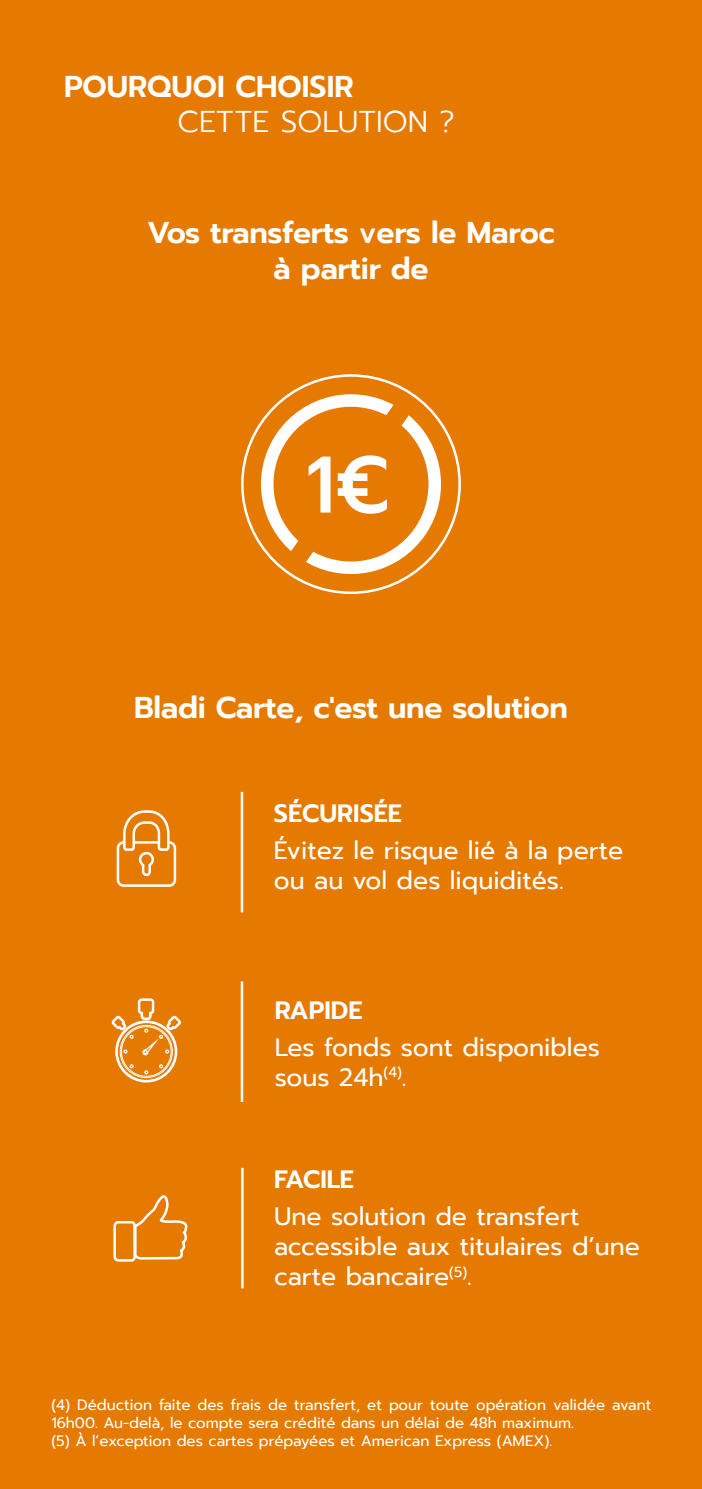
<style>
.page{position:relative;width:702px;height:1489px;background:#fff}
.page>*{position:absolute;margin:0;border:0;box-sizing:border-box;transform-origin:0 0}
.t1{font:500 80px "Prompt";color:#fff}
.t2{font:600 30px "Prompt";letter-spacing:-.01em;color:#fff}
.t3{font:300 30px "Prompt";color:#fff}
.t4{font:25px/30px "Prompt";color:#fff}
.t5{font:600 25px "Prompt";color:#fff}
.t6{font:15px/18px "Prompt";color:#fff}
</style>
<div class="page">
<div style="left:0;top:0;width:702px;height:1488px;background:#e67900"></div>
<hr style="left:241px;top:1167px;width:2px;height:121px;background:#fff">
<svg style="left:135px;top:1195px;width:53px;height:65px"></svg>
<div style="left:113px;top:1220px;width:23px;height:41px;border:2px solid #fff;border-radius:4px"></div>
<hr style="left:241px;top:981px;width:2px;height:120px;background:#fff">
<svg style="left:111px;top:998px;width:70px;height:85px"></svg>
<svg style="left:116px;top:810px;width:61px;height:77px"></svg>
<hr style="left:241px;top:791px;width:2px;height:121px;background:#fff">
<div style="left:261px;top:394px;width:180px;height:180px;border:12px solid #fff;border-radius:50%"></div>
<svg style="left:285px;top:399px;width:128px;height:171px"></svg>
<p class="t2" style="left:64px;top:64px;width:291px">POURQUOI CHOISIR</p>
<p class="t3" style="left:177px;top:101px;width:279px">CETTE SOLUTION ?</p>
<p class="t2" style="left:147px;top:210px;width:409px">Vos transferts vers le Maroc</p>
<p class="t2" style="left:273px;top:246px;width:157px">à partir de</p>
<p class="t1" style="left:305px;top:427px;width:85px">1€</p>
<p class="t2" style="left:134px;top:685px;width:435px">Bladi Carte, c'est une solution</p>
<p class="t5" style="left:274px;top:794px;width:129px">SÉCURISÉE</p>
<p class="t4" style="left:274px;top:835px;width:351px">Évitez le risque lié à la perte ou au vol des liquidités.</p>
<p class="t5" style="left:275px;top:991px;width:89px">RAPIDE</p>
<p class="t4" style="left:275px;top:1031px;width:327px">Les fonds sont disponibles sous 24h<sup>(4)</sup>.</p>
<p class="t5" style="left:274px;top:1160px;width:81px">FACILE</p>
<p class="t4" style="left:274px;top:1201px;width:367px">Une solution de transfert accessible aux titulaires d’une carte bancaire<sup>(5)</sup>.</p>
<p class="t6" style="left:51px;top:1395px;width:601px">(4) Déduction faite des frais de transfert, et pour toute opération validée avant<br>16h00. Au-delà, le compte sera crédité dans un délai de 48h maximum.</p>
<p class="t6" style="left:51px;top:1431px;width:502px">(5) À l’exception des cartes prépayées et American Express (AMEX).</p>
</div>
